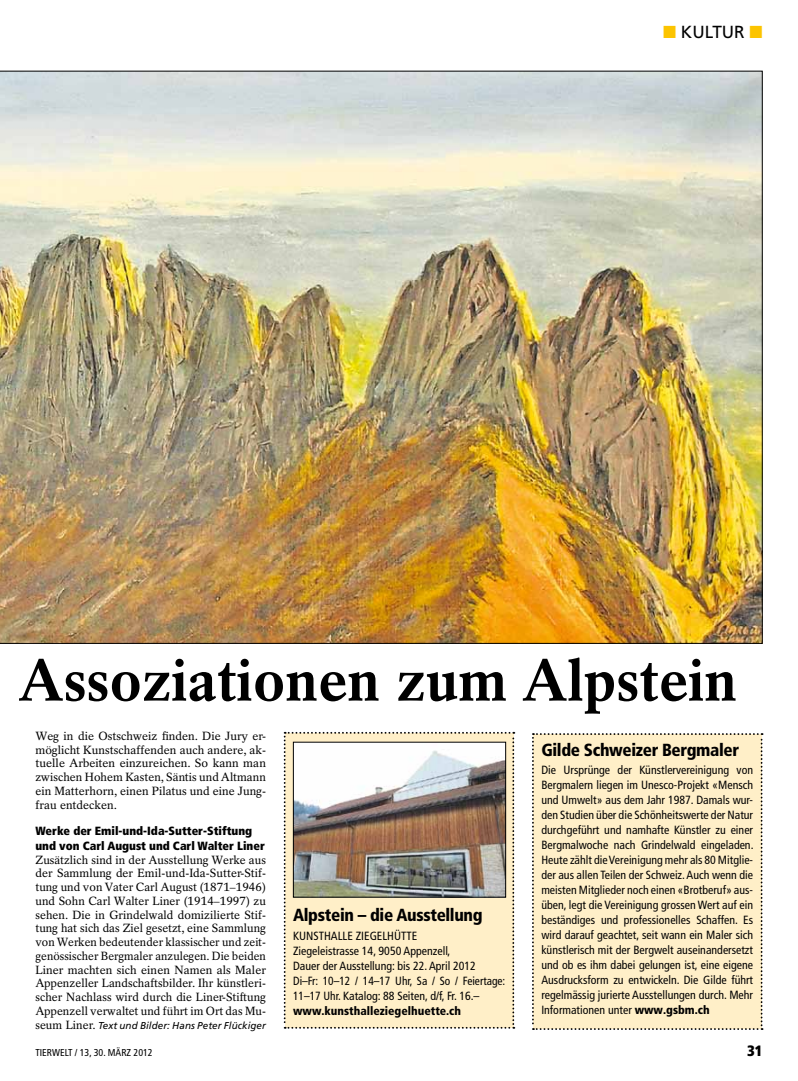
<style>
.page{position:relative;width:798px;height:1081px;background:#fff}
.page>*{position:absolute;margin:0;border:0;box-sizing:border-box;transform-origin:0 0}
.t1{font:700 58.75px "Rotation LT Std";color:#000}
.t2{font:900 condensed 17.5px "Frutiger LT Pro";letter-spacing:-.02em;color:#000}
.t3{font:17.5px "Frutiger LT Pro";color:#000}
.t4{font:900 condensed 15px "Frutiger LT Pro";color:#000}
.t5{font:condensed 11.88px/15px "Frutiger LT Pro";color:#000}
.t6{font:11.88px/13.8px "Rotation LT Std";letter-spacing:.005em;color:#000;text-align:justify}
.t7{font:900 condensed 11.88px/15px "Frutiger LT Pro";color:#000}
.t8{font:900 condensed 11.88px "Frutiger LT Pro";color:#000}
.t9{font:italic 10px "Frutiger LT Pro";letter-spacing:.005em;color:#000}
.t10{font:condensed 10px "Frutiger LT Pro";color:#000}
.s1{color:#fcc400}
.s2{font-family:"Rotation LT Std";font-style:normal;font-size:11.88px}
.s3{font-weight:900}
</style>
<div class="page">
<img style="left:0;top:71px;width:762px;height:572px">
<svg style="left:283px;top:732px;width:231px;height:296px;background:#f2e3c0"></svg>
<div style="left:532px;top:733px;width:230px;height:297px;background:#ffefc8"></div>
<img style="left:295px;top:744px;width:208px;height:151px">
<h2 class="t3" style="left:662px;top:22px;width:101px"><span class="s1">■</span> KULTUR <span class="s1">■</span></h2>
<h1 class="t1" style="left:18px;top:645px;width:720px">Assoziationen zum Alpstein</h1>
<p class="t6" style="left:35px;top:729px;width:232px">Weg in die Ostschweiz finden. Die Jury er&shy;möglicht Kunstschaffenden auch andere, ak&shy;tuelle Arbeiten einzureichen. So kann man zwischen Hohem Kasten, Säntis und Altmann ein Matterhorn, einen Pilatus und eine Jung&shy;frau entdecken.</p>
<p class="t7" style="left:35px;top:823px;width:231px">Werke der Emil-und-Ida-Sutter-Stiftung und von Carl August und Carl Walter Liner</p>
<p class="t6" style="left:35px;top:853px;width:232px">Zusätzlich sind in der Ausstellung Werke aus der Sammlung der Emil-und-Ida-Sutter-Stif&shy;tung und von Vater Carl August (1871–1946) und Sohn Carl Walter Liner (1914–1997) zu sehen. Die in Grindelwald domizilierte Stif&shy;tung hat sich das Ziel gesetzt, eine Sammlung von Werken bedeutender klassischer und zeit&shy;genössischer Bergmaler anzulegen. Die beiden Liner machten sich einen Namen als Maler Appenzeller Landschaftsbilder. Ihr künstleri&shy;scher Nachlass wird durch die Liner-Stiftung Appenzell verwaltet und führt im Ort das Mu-</p>
<p class="t9" style="left:35px;top:1019px;width:232px"><span class="s2">seum Liner.</span> Text und Bilder: Hans Peter Flückiger</p>
<h2 class="t2" style="left:293px;top:904px;width:191px">Alpstein – die Ausstellung</h2>
<p class="t5" style="left:293px;top:928px;width:214px">KUNSTHALLE ZIEGELHÜTTE<br>Ziegeleistrasse 14, 9050 Appenzell,<br>Dauer der Ausstellung: bis 22. April 2012<br>Di–Fr: 10–12 / 14–17 Uhr, Sa / So / Feiertage:<br>11–17 Uhr. Katalog: 88 Seiten, d/f, Fr. 16.–</p>
<p class="t8" style="left:293px;top:1003px;width:169px">www.kunsthalleziegelhuette.ch</p>
<h2 class="t2" style="left:541px;top:739px;width:199px">Gilde Schweizer Bergmaler</h2>
<p class="t5" style="left:541px;top:762px;width:213px;text-align:justify">Die Ursprünge der Künstlervereinigung von Bergmalern liegen im Unesco-Projekt «Mensch und Umwelt» aus dem Jahr 1987. Damals wur&shy;den Studien über die Schönheitswerte der Natur durchgeführt und namhafte Künstler zu einer Bergmalwoche nach Grindelwald eingeladen.<br>Heute zählt die Vereinigung mehr als 80 Mitglie&shy;der aus allen Teilen der Schweiz. Auch wenn die meisten Mitglieder noch einen «Brotberuf» aus&shy;üben, legt die Vereinigung grossen Wert auf ein beständiges und professionelles Schaffen. Es wird darauf geachtet, seit wann ein Maler sich künstlerisch mit der Bergwelt auseinandersetzt und ob es ihm dabei gelungen ist, eine eigene Ausdrucksform zu entwickeln. Die Gilde führt regelmässig jurierte Ausstellungen durch. Mehr Informationen unter <span class="s3">www.gsbm.ch</span></p>
<p class="t10" style="left:35px;top:1047px;width:119px">TIERWELT / 13, 30. märz 2012</p>
<p class="t4" style="left:747px;top:1041px;width:17px">31</p>
</div>
